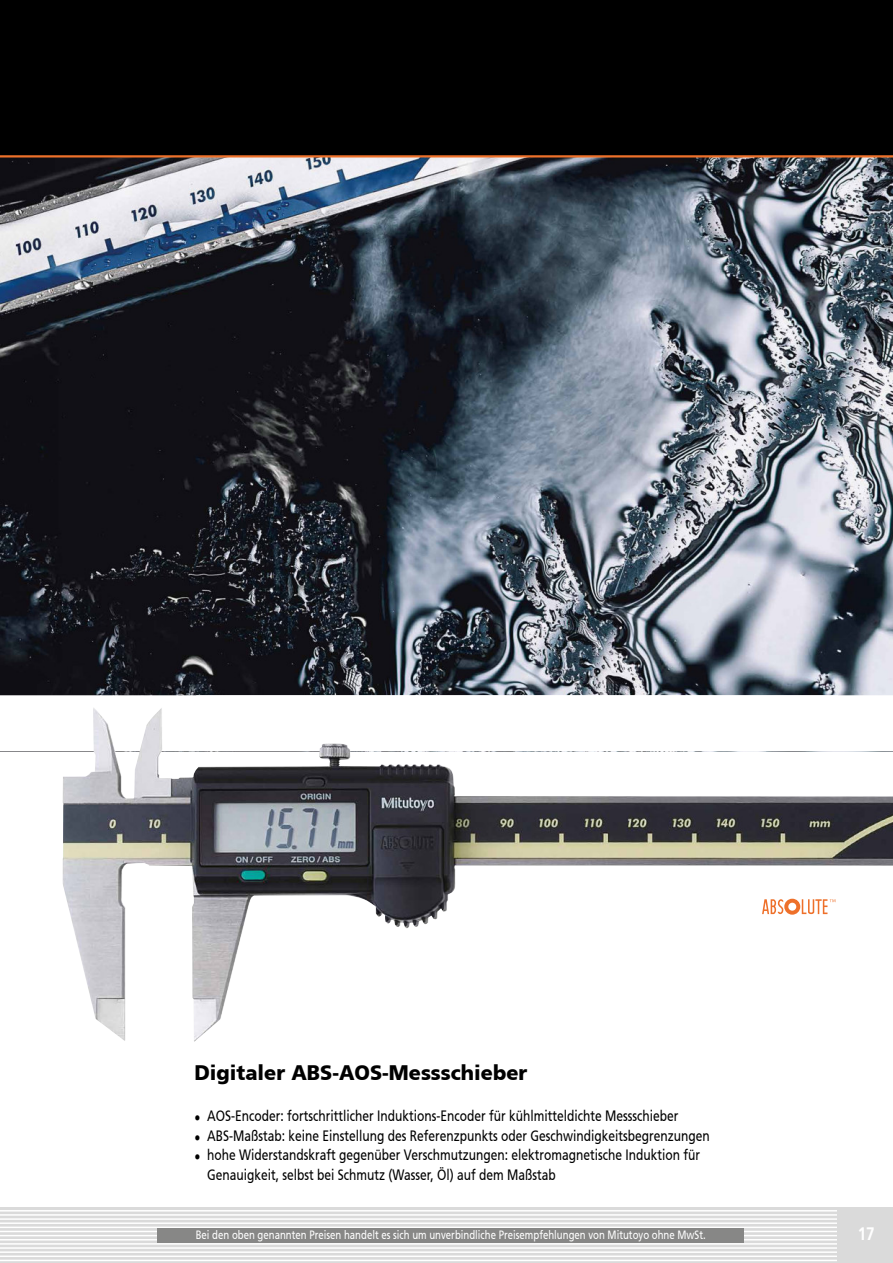
<style>
.page{position:relative;width:893px;height:1263px;background:#fff}
.page>*{position:absolute;margin:0;border:0;box-sizing:border-box;transform-origin:0 0}
.t1{font:900 21px "Mitutoyo Frutiger";color:#000}
.t2{font:700 18px "Mitutoyo Frutiger";color:#fff}
.t3{font:15px/19.5px "Mitutoyo Frutiger";color:#000}
.t4{font:12px "Mitutoyo Frutiger";color:#fff}
</style>
<div class="page">
<div style="left:0;top:1208px;width:838px;height:55px;background:#dadada"></div>
<hr style="left:0;top:1210px;width:838px;height:1px;background:#fff">
<hr style="left:0;top:1214px;width:838px;height:2px;background:#fff">
<hr style="left:0;top:1218px;width:838px;height:2px;background:#fff">
<hr style="left:0;top:1222px;width:838px;height:2px;background:#fff">
<hr style="left:0;top:1226px;width:838px;height:2px;background:#fff">
<hr style="left:0;top:1231px;width:838px;height:1px;background:#fff">
<hr style="left:0;top:1235px;width:838px;height:1px;background:#fff">
<hr style="left:0;top:1239px;width:838px;height:1px;background:#fff">
<hr style="left:0;top:1243px;width:838px;height:1px;background:#fff">
<hr style="left:0;top:1247px;width:838px;height:2px;background:#fff">
<hr style="left:0;top:1251px;width:838px;height:2px;background:#fff">
<hr style="left:0;top:1255px;width:838px;height:2px;background:#fff">
<hr style="left:0;top:1260px;width:838px;height:1px;background:#fff">
<div style="left:838px;top:1208px;width:55px;height:55px;background:#dadada"></div>
<img style="left:0;top:157px;width:893px;height:538px">
<div style="left:157px;top:1229px;width:587px;height:14px;background:#878786"></div>
<div style="left:0;top:0;width:893px;height:155px;background:#000"></div>
<hr style="left:0;top:155px;width:893px;height:2px;background:#ee712a">
<svg style="left:149px;top:695px;width:684px;height:1px"></svg>
<img style="left:63px;top:708px;width:830px;height:334px">
<svg style="left:762px;top:899px;width:73px;height:16px"></svg>
<h1 class="t1" style="left:194px;top:1064px;width:335px">Digitaler ABS-AOS-Messschieber</h1>
<p class="t3" style="left:194px;top:1106px;width:486px">• AOS-Encoder: fortschrittlicher Induktions-Encoder für kühlmitteldichte Messschieber</p>
<p class="t3" style="left:194px;top:1126px;width:517px">• ABS-Maßstab: keine Einstellung des Referenzpunkts oder Geschwindigkeitsbegrenzungen</p>
<p class="t3" style="left:207px;top:1145px;width:494px;text-indent:-13px">• hohe Widerstandskraft gegenüber Verschmutzungen: elektromagnetische Induktion für<br>Genauigkeit, selbst bei Schmutz (Wasser, Öl) auf dem Maßstab</p>
<p class="t4" style="left:196px;top:1228px;width:511px">Bei den oben genannten Preisen handelt es sich um unverbindliche Preisempfehlungen von Mitutoyo ohne MwSt.</p>
<p class="t2" style="left:858px;top:1226px;width:19px">17</p>
</div>
